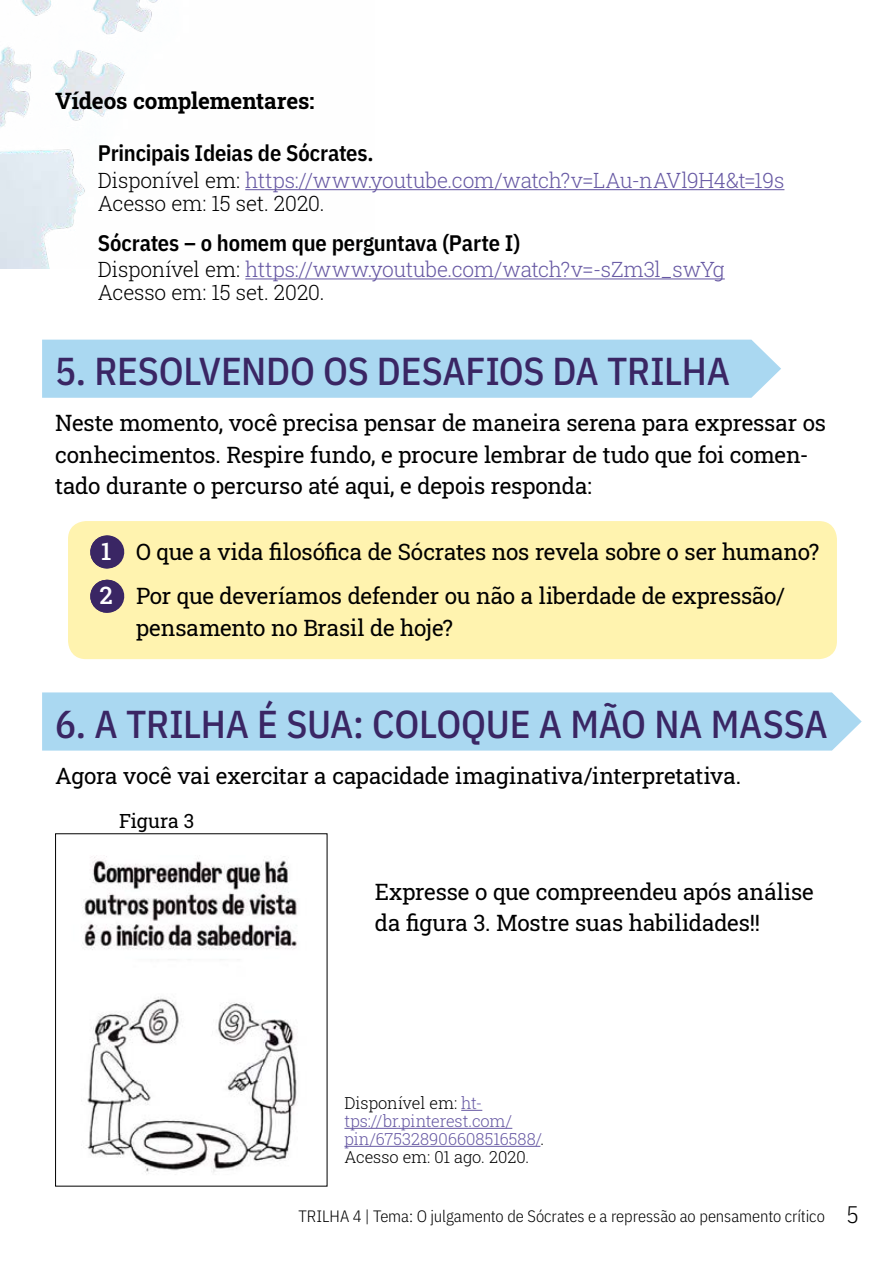
<style>
.page{position:relative;width:893px;height:1263px;background:#fff}
.page>*{position:absolute;margin:0;border:0;box-sizing:border-box;transform-origin:0 0}
.Etapa__copy_sem{font:500 39px "IBM Plex Sans Cond";letter-spacing:-.005em;color:#3a2664}
.Etapa{font:500 39px "IBM Plex Sans Cond";letter-spacing:-.005em;color:#3a2664}
.Texto_normal{font:22.5px/31.5px "Roboto Slab";letter-spacing:-.01em;color:#000}
.Complementar_2{font:600 22.5px "IBM Plex Sans Cond";letter-spacing:-.01em;color:#000}
.Texto_normal-2{font:700 22.5px "Roboto Slab";letter-spacing:-.01em;color:#000}
.Complementar{font:300 21px/22.5px "Roboto Slab";letter-spacing:-.01em;color:#6658a3}
.Figura{font:19.5px "Roboto Slab";letter-spacing:-.005em;color:#000}
.Fonte_imagem{font:300 16.5px/18px "Roboto Slab";letter-spacing:-.005em;color:#6658a3}
.t1{font:300 16.5px "IBM Plex Sans Cond";letter-spacing:-.005em;color:#000}
.s1{color:#000}
.s2{font-weight:500;font-size:24px;color:#fff}
.s3{font-size:24px}
</style>
<div class="page">
<img style="left:0;top:0;width:375px;height:268px">
<div style="left:68px;top:521px;width:769px;height:138px;background:#fff3af;border-radius:18px"></div>
<hr style="left:245px;top:189px;width:539px;height:1px;background:#6658a3">
<hr style="left:245px;top:278px;width:480px;height:1px;background:#6658a3">
<div style="left:42px;top:340px;width:739px;height:58px;background:#aad8f1"></div>
<svg style="left:68px;top:535px;width:39px;height:33px"></svg>
<hr style="left:0;top:535px;width:1px;height:33px;background:#3a2664">
<hr style="left:107px;top:535px;width:1px;height:33px;background:#3a2664">
<svg style="left:90px;top:580px;width:17px;height:33px"></svg>
<hr style="left:0;top:580px;width:1px;height:33px;background:#3a2664">
<hr style="left:107px;top:580px;width:1px;height:33px;background:#3a2664">
<div style="left:42px;top:692px;width:820px;height:59px;background:#aad8f1"></div>
<img style="left:82px;top:856px;width:215px;height:318px">
<svg style="left:461px;top:1110px;width:21px;height:1px"></svg>
<hr style="left:344px;top:1128px;width:168px;height:1px;background:#6658a3">
<hr style="left:344px;top:1146px;width:196px;height:1px;background:#6658a3">
<p class="Texto_normal-2" style="left:55px;top:85px;width:261px">Vídeos complementares:</p>
<p class="Complementar_2" style="left:98px;top:136px;width:277px">Principais Ideias de Sócrates.</p>
<p class="Complementar" style="left:98px;top:169px;width:688px"><span class="s1">Disponível em:</span> https://www.youtube.com/watch?v=LAu-nAVl9H4&amp;t=19s<br><span class="s1">Acesso em: 15 set. 2020.</span></p>
<p class="Complementar_2" style="left:98px;top:225px;width:424px">Sócrates – o homem que perguntava (Parte I)</p>
<p class="Complementar" style="left:98px;top:258px;width:628px"><span class="s1">Disponível em:</span> https://www.youtube.com/watch?v=-sZm3l_swYg<br><span class="s1">Acesso em: 15 set. 2020.</span></p>
<p class="Etapa" style="left:55px;top:341px;width:676px">5. RESOLVENDO OS DESAFIOS DA TRILHA</p>
<p class="Texto_normal" style="left:55px;top:407px;width:772px">Neste momento, você precisa pensar de maneira serena para expressar os conhecimentos. Respire fundo, e procure lembrar de tudo que foi comen&shy;tado durante o percurso até aqui, e depois responda:</p>
<p class="Texto_normal" style="left:101px;top:535px;width:720px"><span class="s2">1</span> O que a vida filosófica de Sócrates nos revela sobre o ser humano?</p>
<p class="Texto_normal" style="left:136px;top:580px;width:650px;text-indent:-36px"><span class="s2">2</span> Por que deveríamos defender ou não a liberdade de expressão/ pensamento no Brasil de hoje?</p>
<p class="Etapa__copy_sem" style="left:55px;top:693px;width:774px">6. A TRILHA É SUA: COLOQUE A MÃO NA MASSA</p>
<p class="Texto_normal" style="left:55px;top:760px;width:687px">Agora você vai exercitar a capacidade imaginativa/interpretativa.</p>
<p class="Figura" style="left:119px;top:808px;width:77px">Figura 3</p>
<p class="Texto_normal" style="left:375px;top:875px;width:441px">Expresse o que compreendeu após análise da figura 3. Mostre suas habilidades!!</p>
<p class="Fonte_imagem" style="left:344px;top:1094px;width:201px"><span class="s1">Disponível em:</span> ht&shy;tps://br.pinterest.com/ pin/675328906608516588/<span class="s1">.<br>Acesso em: 01 ago. 2020.</span></p>
<p class="t1" style="left:298px;top:1203px;width:562px">TRILHA 4 | Tema: O julgamento de Sócrates e a repressão ao pensamento crítico <span class="s3">5</span></p>
</div>
